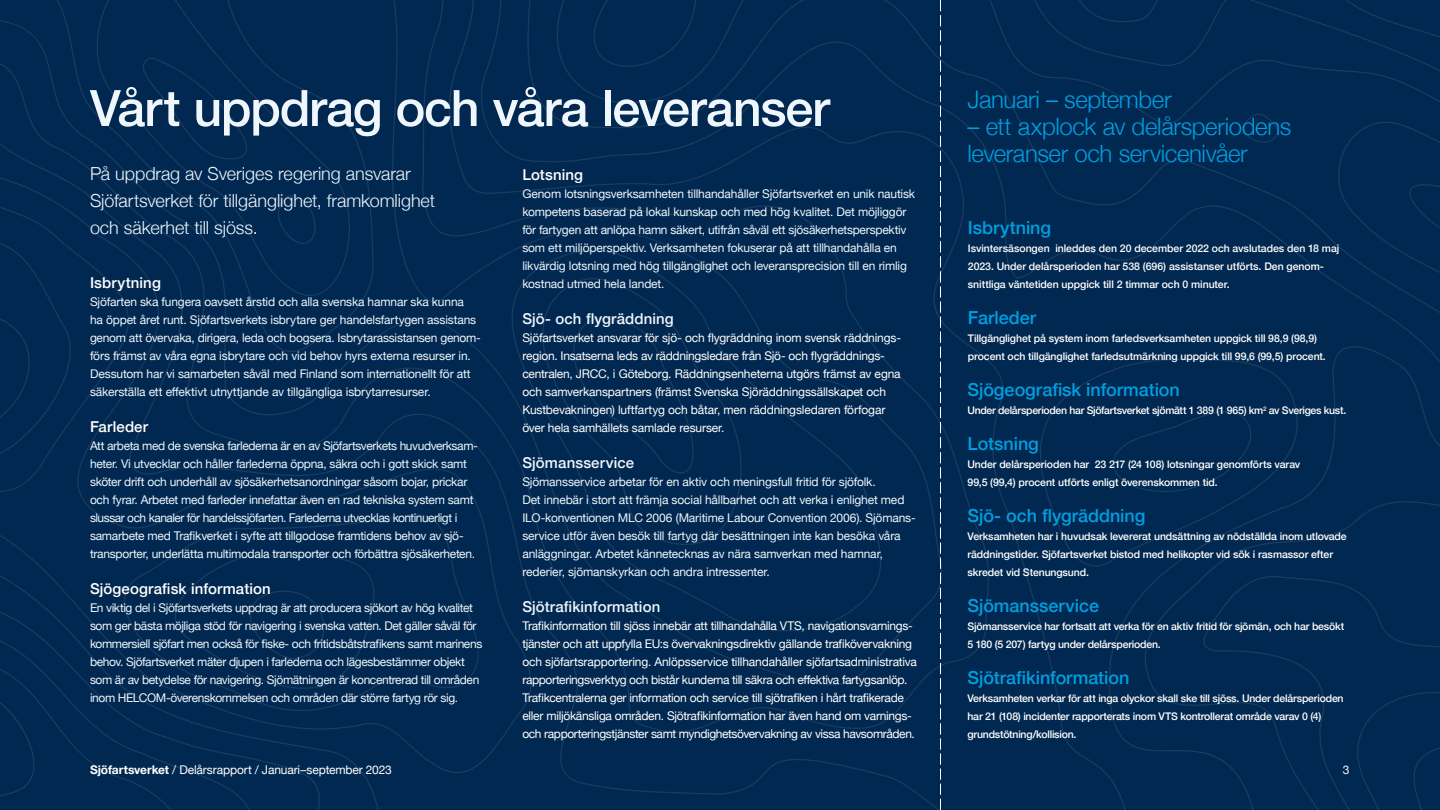
<style>
.page{position:relative;width:1440px;height:810px;background:#fff}
.page>*{position:absolute;margin:0;border:0;box-sizing:border-box;transform-origin:0 0}
.Rubrik_1{font:500 50.25px "Helvetica Neue";letter-spacing:-.025em;color:#eff6fc}
.Siffra{font:300 24px/27px "Helvetica Neue";letter-spacing:-.015em;color:#009ee0}
.Ingress{font:500 18px "Helvetica Neue";letter-spacing:-.005em;color:#009ee0}
.Ingress-2{font:300 18px/27px "Helvetica Neue";letter-spacing:-.005em;color:#eff6fc}
.Rubrik_3{font:500 15px "Helvetica Neue";letter-spacing:.01em;color:#eff6fc}
.Rubrik_3-2{font:500 15px "Helvetica Neue";letter-spacing:.01em;color:#fff}
.Brödtext{font:12px/18px "Helvetica Neue";letter-spacing:-.02em;color:#eff6fc}
.Brödtext-2{font:12px/18px "Helvetica Neue";letter-spacing:-.02em;color:#fff}
.Brödtext-3{font:500 10.5px/18px "Helvetica Neue";letter-spacing:-.01em;color:#fff}
.Brödtext-4{font:500 10.5px "Helvetica Neue";letter-spacing:-.03em;color:#fff}
.s1{font-weight:700}
</style>
<div class="page">
<div style="left:0;top:0;width:441px;height:125px;background:#002850"></div>
<div style="left:0;top:125px;width:441px;height:685px;background:#002850"></div>
<div style="left:441px;top:0;width:666px;height:810px;background:#002850"></div>
<div style="left:477px;top:0;width:963px;height:387px;background:#002850"></div>
<div style="left:51px;top:0;width:325px;height:352px;background:#002850"></div>
<div style="left:1107px;top:346px;width:333px;height:464px;background:#002850"></div>
<div style="left:853px;top:0;width:587px;height:323px;background:#002850"></div>
<div style="left:88px;top:0;width:266px;height:296px;background:#002850"></div>
<div style="left:1133px;top:501px;width:307px;height:309px;background:#002850"></div>
<div style="left:1202px;top:576px;width:238px;height:234px;background:#002850"></div>
<div style="left:985px;top:0;width:455px;height:124px;background:#002850"></div>
<div style="left:521px;top:0;width:309px;height:128px;background:#002850"></div>
<div style="left:0;top:201px;width:142px;height:292px;background:#002850"></div>
<div style="left:1333px;top:122px;width:107px;height:159px;background:#002850"></div>
<div style="left:1031px;top:0;width:409px;height:80px;background:#002850"></div>
<div style="left:1356px;top:692px;width:84px;height:118px;background:#002850"></div>
<svg style="left:277px;top:195px;width:39px;height:49px;background:#022951"></svg>
<div style="left:1040px;top:359px;width:278px;height:208px;background:#002850"></div>
<div style="left:1113px;top:411px;width:143px;height:81px;background:#002850"></div>
<div style="left:120px;top:514px;width:359px;height:197px;background:#002850"></div>
<svg style="left:1243px;top:114px;width:36px;height:29px"></svg>
<div style="left:143px;top:58px;width:105px;height:101px;background:#002850"></div>
<div style="left:0;top:555px;width:377px;height:255px;background:#002850"></div>
<div style="left:511px;top:250px;width:379px;height:381px;background:#002850"></div>
<svg style="left:940px;top:0;width:1px;height:810px"></svg>
<p class="Rubrik_1" style="left:90px;top:68px;width:741px">Vårt uppdrag och våra leveranser</p>
<p class="Ingress-2" style="left:90px;top:159px;width:347px">På uppdrag av Sveriges regering ansvarar<br>Sjöfartsverket för tillgänglighet, framkomlighet och säkerhet till sjöss.</p>
<p class="Rubrik_3-2" style="left:90px;top:271px;width:72px">Isbrytning</p>
<p class="Brödtext" style="left:90px;top:293px;width:392px">Sjöfarten ska fungera oavsett årstid och alla svenska hamnar ska kunna<br>ha öppet året runt. Sjöfartsverkets isbrytare ger handelsfartygen assistans genom att övervaka, dirigera, leda och bogsera. Isbrytarassistansen genom&shy;förs främst av våra egna isbrytare och vid behov hyrs externa resurser in.<br>Dessutom har vi samarbeten såväl med Finland som internationellt för att säkerställa ett effektivt utnyttjande av tillgängliga isbrytarresurser.</p>
<p class="Rubrik_3-2" style="left:90px;top:415px;width:60px">Farleder</p>
<p class="Brödtext" style="left:90px;top:437px;width:389px">Att arbeta med de svenska farlederna är en av Sjöfartsverkets huvudverksam&shy;heter. Vi utvecklar och håller farlederna öppna, säkra och i gott skick samt sköter drift och underhåll av sjösäkerhetsanordningar såsom bojar, prickar och fyrar. Arbetet med farleder innefattar även en rad tekniska system samt slussar och kanaler för handelssjöfarten. Farlederna utvecklas kontinuerligt i samarbete med Trafikverket i syfte att tillgodose framtidens behov av sjö&shy;transporter, underlätta multimodala transporter och förbättra sjösäkerheten.</p>
<p class="Rubrik_3-2" style="left:90px;top:577px;width:182px">Sjögeografisk information</p>
<p class="Brödtext" style="left:90px;top:599px;width:394px">En viktig del i Sjöfartsverkets uppdrag är att producera sjökort av hög kvalitet som ger bästa möjliga stöd för navigering i svenska vatten. Det gäller såväl för kommersiell sjöfart men också för fiske- och fritidsbåtstrafikens samt marinens behov. Sjöfartsverket mäter djupen i farlederna och lägesbestämmer objekt som är av betydelse för navigering. Sjömätningen är koncentrerad till områden inom HELCOM-överenskommelsen och områden där större fartyg rör sig.</p>
<p class="Brödtext-2" style="left:90px;top:761px;width:303px"><span class="s1">Sjöfartsverket</span> / Delårsrapport / Januari–september 2023</p>
<p class="Rubrik_3-2" style="left:522px;top:163px;width:62px">Lotsning</p>
<p class="Brödtext" style="left:522px;top:185px;width:394px">Genom lotsningsverksamheten tillhandahåller Sjöfartsverket en unik nautisk kompetens baserad på lokal kunskap och med hög kvalitet. Det möjliggör för fartygen att anlöpa hamn säkert, utifrån såväl ett sjösäkerhetsperspektiv som ett miljöperspektiv. Verksamheten fokuserar på att tillhandahålla en likvärdig lotsning med hög tillgänglighet och leveransprecision till en rimlig kostnad utmed hela landet.</p>
<p class="Rubrik_3" style="left:522px;top:307px;width:153px">Sjö- och flygräddning</p>
<p class="Brödtext-2" style="left:522px;top:329px;width:380px">Sjöfartsverket ansvarar för sjö- och flygräddning inom svensk räddnings&shy;region. Insatserna leds av räddningsledare från Sjö- och flygräddnings&shy;centralen, JRCC, i Göteborg. Räddningsenheterna utgörs främst av egna och samverkanspartners (främst Svenska Sjöräddningssällskapet och Kustbevakningen) luftfartyg och båtar, men räddningsledaren förfogar över hela samhällets samlade resurser.</p>
<p class="Rubrik_3" style="left:522px;top:451px;width:113px">Sjömansservice</p>
<p class="Brödtext" style="left:522px;top:473px;width:395px">Sjömansservice arbetar för en aktiv och meningsfull fritid för sjöfolk.<br>Det innebär i stort att främja social hållbarhet och att verka i enlighet med ILO-konventionen MLC 2006 (Maritime Labour Convention 2006). Sjömans&shy;service utför även besök till fartyg där besättningen inte kan besöka våra anläggningar. Arbetet kännetecknas av nära samverkan med hamnar, rederier, sjömanskyrkan och andra intressenter.</p>
<p class="Rubrik_3" style="left:522px;top:595px;width:139px">Sjötrafikinformation</p>
<p class="Brödtext-2" style="left:522px;top:617px;width:396px">Trafikinformation till sjöss innebär att tillhandahålla VTS, navigationsvarnings&shy;tjänster och att uppfylla EU:s övervakningsdirektiv gällande trafikövervakning och sjöfartsrapportering. Anlöpsservice tillhandahåller sjöfartsadministrativa rapporteringsverktyg och bistår kunderna till säkra och effektiva fartygsanlöp.<br>Trafikcentralerna ger information och service till sjötrafiken i hårt trafikerade eller miljökänsliga områden. Sjötrafikinformation har även hand om varnings&shy;och rapporteringstjänster samt myndighetsövervakning av vissa havsområden.</p>
<p class="Siffra" style="left:968px;top:84px;width:206px">Januari – september</p>
<p class="Siffra" style="left:968px;top:111px;width:325px">– ett axplock av delårsperiodens leveranser och servicenivåer</p>
<p class="Ingress" style="left:968px;top:213px;width:85px">Isbrytning</p>
<p class="Brödtext-3" style="left:968px;top:238px;width:373px">Isvintersäsongen inleddes den 20 december 2022 och avslutades den 18 maj<br>2023. Under delårsperioden har 538 (696) assistanser utförts. Den genom&shy;snittliga väntetiden uppgick till 2 timmar och 0 minuter.</p>
<p class="Ingress" style="left:968px;top:303px;width:70px">Farleder</p>
<p class="Brödtext-3" style="left:968px;top:328px;width:360px">Tillgänglighet på system inom farledsverksamheten uppgick till 98,9 (98,9) procent och tillgänglighet farledsutmärkning uppgick till 99,6 (99,5) procent.</p>
<p class="Ingress" style="left:968px;top:375px;width:214px">Sjögeografisk information</p>
<p class="Brödtext-4" style="left:968px;top:402px;width:380px">Under delårsperioden har Sjöfartsverket sjömätt 1 389 (1 965) km<sup>2</sup> av Sveriges kust.</p>
<p class="Ingress" style="left:968px;top:429px;width:73px">Lotsning</p>
<p class="Brödtext-3" style="left:968px;top:454px;width:334px">Under delårsperioden har 23 217 (24 108) lotsningar genomförts varav<br>99,5 (99,4) procent utförts enligt överenskommen tid.</p>
<p class="Ingress" style="left:968px;top:501px;width:179px">Sjö- och flygräddning</p>
<p class="Brödtext-3" style="left:968px;top:526px;width:381px">Verksamheten har i huvudsak levererat undsättning av nödställda inom utlovade räddningstider. Sjöfartsverket bistod med helikopter vid sök i rasmassor efter skredet vid Stenungsund.</p>
<p class="Ingress" style="left:968px;top:591px;width:133px">Sjömansservice</p>
<p class="Brödtext-3" style="left:968px;top:616px;width:378px">Sjömansservice har fortsatt att verka för en aktiv fritid för sjömän, och har besökt<br>5 180 (5 207) fartyg under delårsperioden.</p>
<p class="Ingress" style="left:968px;top:663px;width:163px">Sjötrafikinformation</p>
<p class="Brödtext-3" style="left:968px;top:688px;width:378px">Verksamheten verkar för att inga olyckor skall ske till sjöss. Under delårsperioden har 21 (108) incidenter rapporterats inom VTS kontrollerat område varav 0 (4) grundstötning/kollision.</p>
<p class="Brödtext" style="left:1343px;top:761px;width:8px">3</p>
</div>
